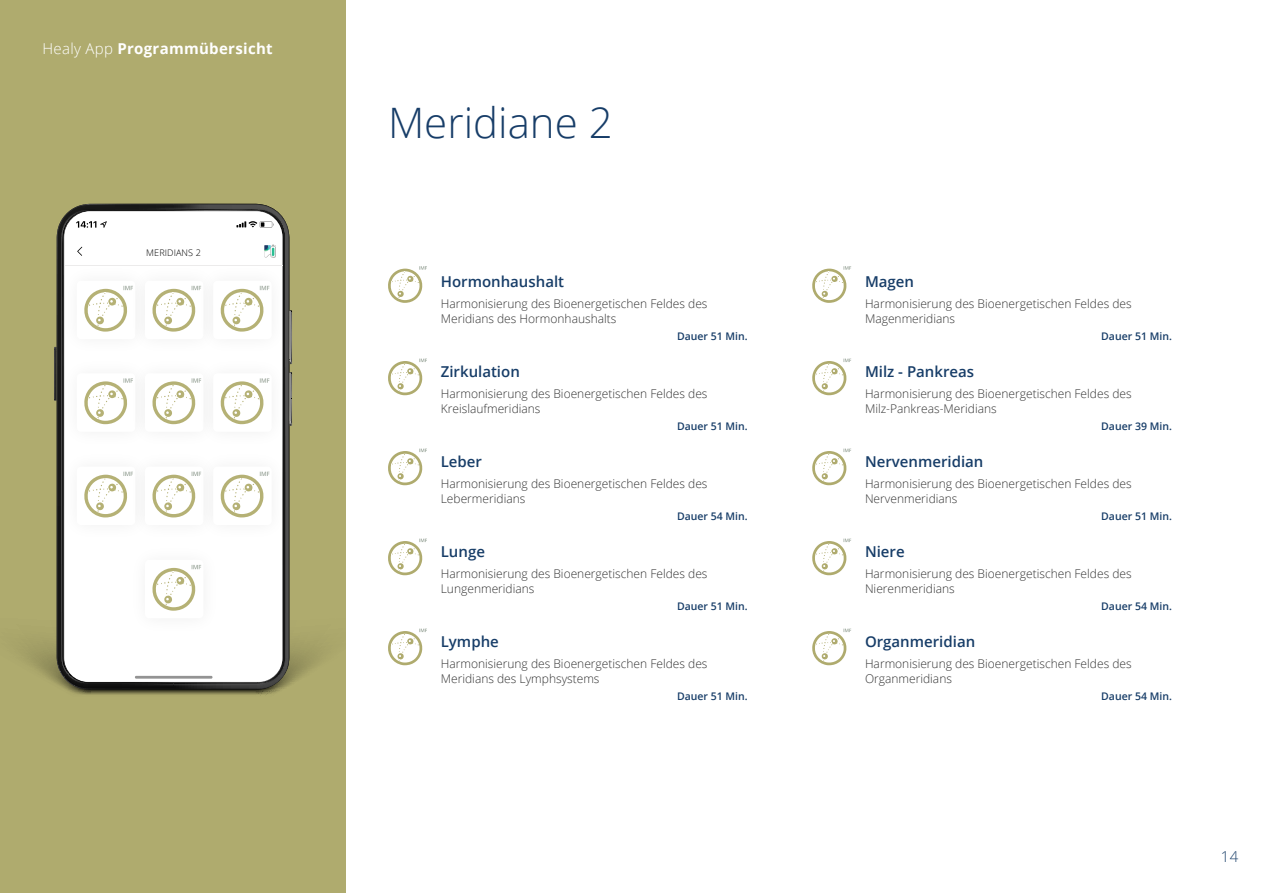
<style>
.page{position:relative;width:1263px;height:893px;background:#fff}
.page>*{position:absolute;margin:0;border:0;box-sizing:border-box;transform-origin:0 0}
.t1{font:300 42px "Open Sans";color:#173d68}
.t2{font:600 15px "Open Sans";color:#173d68}
.t3{font:700 15px "Open Sans";letter-spacing:.02em;color:#fff}
.t4{font:300 15px "Open Sans";color:#173d68}
.t5{font:300 12px/15px "Open Sans";color:#333}
.t6{font:600 10.5px "Open Sans";color:#173d68}
.t7{font:300 9.15px "Open Sans";letter-spacing:.01em;color:#000}
.s1{font-weight:300}
</style>
<div class="page">
<div style="left:0;top:0;width:345px;height:893px;background:#afab6e"></div>
<svg style="left:22px;top:603px;width:301px;height:93px"></svg>
<svg style="left:57px;top:204px;width:232px;height:485px"></svg>
<div style="left:65px;top:211px;width:217px;height:471px;background:#fff;border-radius:25px"></div>
<svg style="left:77px;top:247px;width:5px;height:9px"></svg>
<svg style="left:76px;top:221px;width:31px;height:7px"></svg>
<svg style="left:236px;top:221px;width:38px;height:7px"></svg>
<svg style="left:264px;top:245px;width:12px;height:12px"></svg>
<svg style="left:152px;top:565px;width:49px;height:46px"></svg>
<img style="left:54px;top:362px;width:11px;height:82px">
<svg style="left:84px;top:381px;width:38px;height:43px"></svg>
<img style="left:122px;top:378px;width:11px;height:39px">
<svg style="left:152px;top:381px;width:38px;height:43px"></svg>
<img style="left:190px;top:362px;width:102px;height:82px">
<div style="left:213px;top:373px;width:59px;height:59px;background:#fff;border-radius:4px"></div>
<svg style="left:220px;top:378px;width:49px;height:46px"></svg>
<img style="left:56px;top:444px;width:9px;height:104px">
<svg style="left:84px;top:474px;width:38px;height:43px"></svg>
<img style="left:122px;top:471px;width:11px;height:39px">
<svg style="left:152px;top:474px;width:38px;height:43px"></svg>
<img style="left:190px;top:444px;width:100px;height:104px">
<div style="left:213px;top:467px;width:59px;height:58px;background:#fff;border-radius:4px"></div>
<svg style="left:220px;top:472px;width:49px;height:45px"></svg>
<img style="left:54px;top:258px;width:68px;height:104px">
<div style="left:77px;top:281px;width:58px;height:58px;background:#fff;border-radius:4px"></div>
<svg style="left:84px;top:288px;width:38px;height:44px"></svg>
<img style="left:122px;top:265px;width:68px;height:59px">
<div style="left:145px;top:281px;width:58px;height:58px;background:#fff;border-radius:4px"></div>
<svg style="left:152px;top:288px;width:38px;height:44px"></svg>
<img style="left:190px;top:258px;width:102px;height:104px">
<div style="left:213px;top:281px;width:59px;height:58px;background:#fff;border-radius:4px"></div>
<svg style="left:220px;top:286px;width:49px;height:46px"></svg>
<hr style="left:135px;top:676px;width:77px;height:3px;background:#939393">
<svg style="left:388px;top:266px;width:39px;height:37px"></svg>
<svg style="left:388px;top:359px;width:39px;height:36px"></svg>
<svg style="left:388px;top:449px;width:39px;height:36px"></svg>
<svg style="left:388px;top:539px;width:39px;height:36px"></svg>
<svg style="left:388px;top:629px;width:39px;height:36px"></svg>
<svg style="left:812px;top:266px;width:39px;height:37px"></svg>
<svg style="left:812px;top:359px;width:39px;height:36px"></svg>
<svg style="left:812px;top:449px;width:39px;height:36px"></svg>
<svg style="left:812px;top:539px;width:39px;height:36px"></svg>
<svg style="left:812px;top:629px;width:39px;height:36px"></svg>
<p class="t3" style="left:43px;top:38px;width:232px"><span class="s1">Healy App</span> Programmübersicht</p>
<p class="t7" style="left:146px;top:246px;width:56px">MERIDIANS 2</p>
<h1 class="t1" style="left:388px;top:94px;width:226px">Meridiane 2</h1>
<p class="t2" style="left:441px;top:271px;width:125px">Hormonhaushalt</p>
<p class="t5" style="left:441px;top:295px;width:268px">Harmonisierung des Bioenergetischen Feldes des<br>Meridians des Hormonhaushalts</p>
<p class="t6" style="left:677px;top:329px;width:72px">Dauer 51 Min.</p>
<p class="t2" style="left:441px;top:361px;width:81px">Zirkulation</p>
<p class="t5" style="left:441px;top:385px;width:268px">Harmonisierung des Bioenergetischen Feldes des<br>Kreislaufmeridians</p>
<p class="t6" style="left:677px;top:419px;width:72px">Dauer 51 Min.</p>
<p class="t2" style="left:441px;top:451px;width:43px">Leber</p>
<p class="t5" style="left:441px;top:475px;width:268px">Harmonisierung des Bioenergetischen Feldes des<br>Lebermeridians</p>
<p class="t6" style="left:677px;top:509px;width:72px">Dauer 54 Min.</p>
<p class="t2" style="left:441px;top:541px;width:46px">Lunge</p>
<p class="t5" style="left:441px;top:565px;width:268px">Harmonisierung des Bioenergetischen Feldes des<br>Lungenmeridians</p>
<p class="t6" style="left:677px;top:599px;width:72px">Dauer 51 Min.</p>
<p class="t2" style="left:441px;top:631px;width:60px">Lymphe</p>
<p class="t5" style="left:441px;top:655px;width:268px">Harmonisierung des Bioenergetischen Feldes des<br>Meridians des Lymphsystems</p>
<p class="t6" style="left:677px;top:689px;width:72px">Dauer 51 Min.</p>
<p class="t2" style="left:865px;top:271px;width:51px">Magen</p>
<p class="t5" style="left:865px;top:295px;width:268px">Harmonisierung des Bioenergetischen Feldes des<br>Magenmeridians</p>
<p class="t6" style="left:1101px;top:329px;width:72px">Dauer 51 Min.</p>
<p class="t2" style="left:865px;top:361px;width:111px">Milz - Pankreas</p>
<p class="t5" style="left:865px;top:385px;width:268px">Harmonisierung des Bioenergetischen Feldes des<br>Milz-Pankreas-Meridians</p>
<p class="t6" style="left:1101px;top:419px;width:72px">Dauer 39 Min.</p>
<p class="t2" style="left:865px;top:451px;width:120px">Nervenmeridian</p>
<p class="t5" style="left:865px;top:475px;width:268px">Harmonisierung des Bioenergetischen Feldes des<br>Nervenmeridians</p>
<p class="t6" style="left:1101px;top:509px;width:72px">Dauer 51 Min.</p>
<p class="t2" style="left:865px;top:541px;width:41px">Niere</p>
<p class="t5" style="left:865px;top:565px;width:268px">Harmonisierung des Bioenergetischen Feldes des<br>Nierenmeridians</p>
<p class="t6" style="left:1101px;top:599px;width:72px">Dauer 54 Min.</p>
<p class="t2" style="left:865px;top:631px;width:112px">Organmeridian</p>
<p class="t5" style="left:865px;top:655px;width:268px">Harmonisierung des Bioenergetischen Feldes des<br>Organmeridians</p>
<p class="t6" style="left:1101px;top:689px;width:72px">Dauer 54 Min.</p>
<p class="t4" style="left:1221px;top:847px;width:19px">14</p>
</div>
